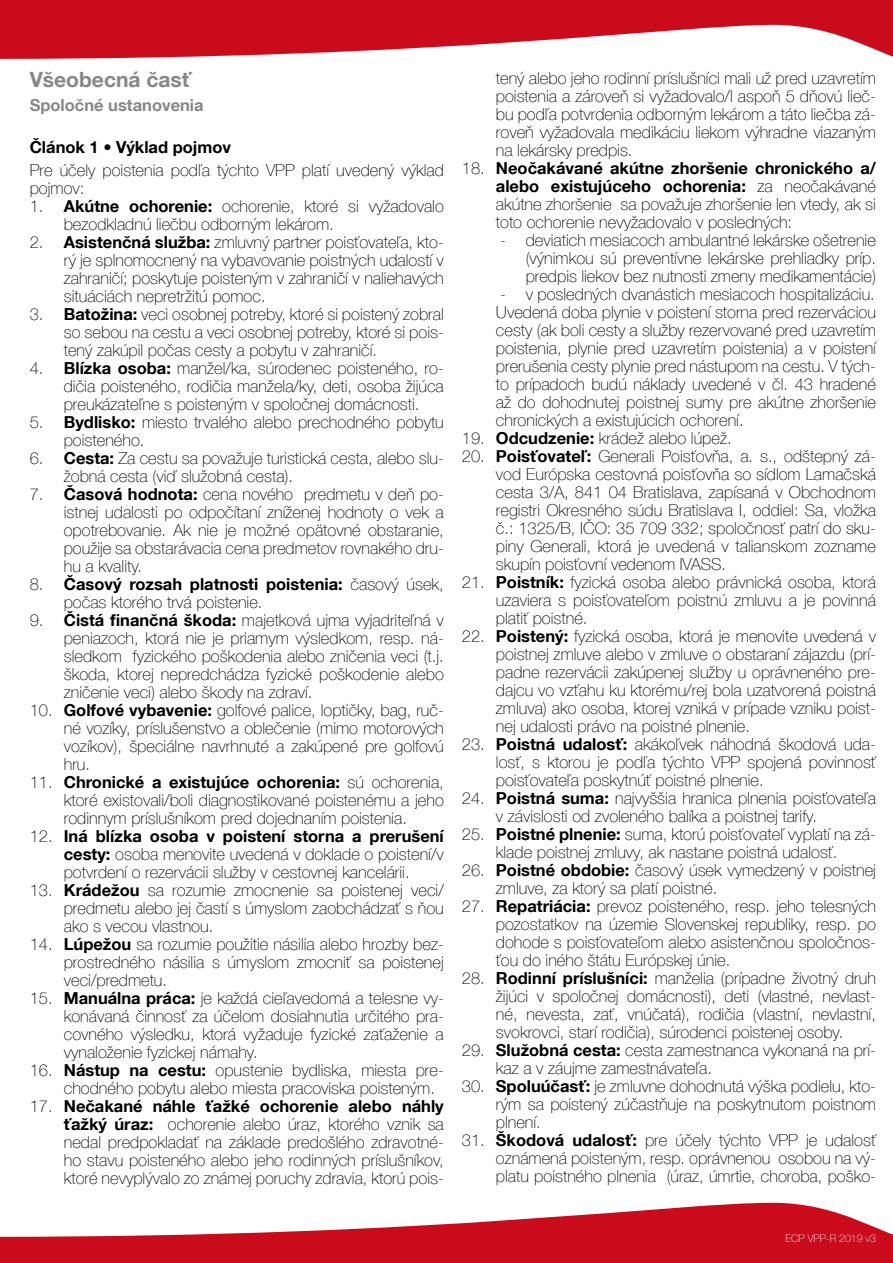
<style>
.page{position:relative;width:893px;height:1263px;background:#fff}
.page>*{position:absolute;margin:0;border:0;box-sizing:border-box;transform-origin:0 0}
.t1{font:700 21px "Helvetica Neue LT Com";color:#878787}
.t2{font:100 16.5px/18px "Helvetica Neue LT Com";color:#000;text-align:justify}
.t3{font:700 16.5px "Helvetica Neue LT Com";color:#000}
.t4{font:700 16.5px "Helvetica Neue LT Com";color:#878787}
.t5{font:100 10.5px "Helvetica Neue LT Com";color:#fff}
.s1{font-weight:700}
</style>
<div class="page">
<svg style="left:0;top:0;width:893px;height:59px;fill:#c90b1c"></svg>
<svg style="left:0;top:1202px;width:893px;height:61px;fill:#c90b1c"></svg>
<p class="t1" style="left:30px;top:67px;width:163px">Všeobecná časť</p>
<p class="t4" style="left:30px;top:95px;width:175px">Spoločné ustanovenia</p>
<p class="t3" style="left:30px;top:137px;width:203px">Článok 1 • Výklad pojmov</p>
<p class="t2" style="left:30px;top:161px;width:416px">Pre účely poistenia podľa týchto VPP platí uvedený výklad pojmov:</p>
<p class="t2" style="left:64px;top:197px;width:382px;text-indent:-34px">1. <span class="s1">Akútne ochorenie:</span> ochorenie, ktoré si vyžadovalo bezodkladnú liečbu odborným lekárom.</p>
<p class="t2" style="left:64px;top:233px;width:382px;text-indent:-34px">2. <span class="s1">Asistenčná služba:</span> zmluvný partner poisťovateľa, kto&shy;rý je splnomocnený na vybavovanie poistných udalostí v zahraničí; poskytuje poisteným v zahraničí v naliehavých situáciách nepretržitú pomoc.</p>
<p class="t2" style="left:64px;top:305px;width:382px;text-indent:-34px">3. <span class="s1">Batožina:</span> veci osobnej potreby, ktoré si poistený zobral so sebou na cestu a veci osobnej potreby, ktoré si pois&shy;tený zakúpil počas cesty a pobytu v zahraničí.</p>
<p class="t2" style="left:64px;top:359px;width:382px;text-indent:-34px">4. <span class="s1">Blízka osoba:</span> manžel/ka, súrodenec poisteného, ro&shy;dičia poisteného, rodičia manžela/ky, deti, osoba žijúca preukázateľne s poisteným v spoločnej domácnosti.</p>
<p class="t2" style="left:64px;top:413px;width:382px;text-indent:-34px">5. <span class="s1">Bydlisko:</span> miesto trvalého alebo prechodného pobytu poisteného.</p>
<p class="t2" style="left:64px;top:449px;width:382px;text-indent:-34px">6. <span class="s1">Cesta:</span> Za cestu sa považuje turistická cesta, alebo slu&shy;žobná cesta (viď služobná cesta).</p>
<p class="t2" style="left:64px;top:485px;width:382px;text-indent:-34px">7. <span class="s1">Časová hodnota:</span> cena nového predmetu v deň po&shy;istnej udalosti po odpočítaní zníženej hodnoty o vek a opotrebovanie. Ak nie je možné opätovné obstaranie, použije sa obstarávacia cena predmetov rovnakého dru&shy;hu a kvality.</p>
<p class="t2" style="left:64px;top:575px;width:382px;text-indent:-34px">8. <span class="s1">Časový rozsah platnosti poistenia:</span> časový úsek, počas ktorého trvá poistenie.</p>
<p class="t2" style="left:64px;top:611px;width:382px;text-indent:-34px">9. <span class="s1">Čistá finančná škoda:</span> majetková ujma vyjadriteľná v peniazoch, ktorá nie je priamym výsledkom, resp. ná&shy;sledkom fyzického poškodenia alebo zničenia veci (t.j. škoda, ktorej nepredchádza fyzické poškodenie alebo zničenie veci) alebo škody na zdraví.</p>
<p class="t2" style="left:64px;top:701px;width:382px;text-indent:-34px">10. <span class="s1">Golfové vybavenie:</span> golfové palice, loptičky, bag, ruč&shy;né vozíky, príslušenstvo a oblečenie (mimo motorových vozíkov), špeciálne navrhnuté a zakúpené pre golfovú hru.</p>
<p class="t2" style="left:64px;top:773px;width:382px;text-indent:-34px">11. <span class="s1">Chronické a existujúce ochorenia:</span> sú ochorenia, ktoré existovali/boli diagnostikované poistenému a jeho rodinnym príslušníkom pred dojednaním poistenia.</p>
<p class="t2" style="left:64px;top:827px;width:382px;text-indent:-34px">12. <span class="s1">Iná blízka osoba v poistení storna a prerušení cesty:</span> osoba menovite uvedená v doklade o poistení/v potvrdení o rezervácii služby v cestovnej kancelárii.</p>
<p class="t2" style="left:64px;top:881px;width:382px;text-indent:-34px">13. <span class="s1">Krádežou</span> sa rozumie zmocnenie sa poistenej veci/ predmetu alebo jej častí s úmyslom zaobchádzať s ňou ako s vecou vlastnou.</p>
<p class="t2" style="left:64px;top:935px;width:382px;text-indent:-34px">14. <span class="s1">Lúpežou</span> sa rozumie použitie násilia alebo hrozby bez&shy;prostredného násilia s úmyslom zmocniť sa poistenej veci/predmetu.</p>
<p class="t2" style="left:64px;top:989px;width:382px;text-indent:-34px">15. <span class="s1">Manuálna práca:</span> je každá cieľavedomá a telesne vy&shy;konávaná činnosť za účelom dosiahnutia určitého pra&shy;covného výsledku, ktorá vyžaduje fyzické zaťaženie a vynaloženie fyzickej námahy.</p>
<p class="t2" style="left:64px;top:1061px;width:382px;text-indent:-34px">16. <span class="s1">Nástup na cestu:</span> opustenie bydliska, miesta pre&shy;chodného pobytu alebo miesta pracoviska poisteným.</p>
<p class="t2" style="left:64px;top:1097px;width:382px;text-indent:-34px">17. <span class="s1">Nečakané náhle ťažké ochorenie alebo náhly ťažký úraz:</span> ochorenie alebo úraz, ktorého vznik sa nedal predpokladať na základe predošlého zdravotné&shy;ho stavu poisteného alebo jeho rodinných príslušníkov, ktoré nevyplývalo zo známej poruchy zdravia, ktorú pois-</p>
<p class="t2" style="left:496px;top:69px;width:382px">tený alebo jeho rodinní príslušníci mali už pred uzavretím poistenia a zároveň si vyžadovalo/l aspoň 5 dňovú lieč&shy;bu podľa potvrdenia odborným lekárom a táto liečba zá&shy;roveň vyžadovala medikáciu liekom výhradne viazaným na lekársky predpis.</p>
<p class="t2" style="left:496px;top:159px;width:382px;text-indent:-34px">18. <span class="s1">Neočakávané akútne zhoršenie chronického a/ alebo existujúceho ochorenia:</span> za neočakávané akútne zhoršenie sa považuje zhoršenie len vtedy, ak si toto ochorenie nevyžadovalo v posledných:</p>
<p class="t2" style="left:526px;top:231px;width:352px;text-indent:-26px">- deviatich mesiacoch ambulantné lekárske ošetrenie (výnimkou sú preventívne lekárske prehliadky príp. predpis liekov bez nutnosti zmeny medikamentácie)</p>
<p class="t2" style="left:496px;top:285px;width:382px">- v posledných dvanástich mesiacoch hospitalizáciu.<br>Uvedená doba plynie v poistení storna pred rezerváciou cesty (ak boli cesty a služby rezervované pred uzavretím poistenia, plynie pred uzavretím poistenia) a v poistení prerušenia cesty plynie pred nástupom na cestu. V tých&shy;to prípadoch budú náklady uvedené v čl. 43 hradené až do dohodnutej poistnej sumy pre akútne zhoršenie chronických a existujúcich ochorení.</p>
<p class="t2" style="left:462px;top:429px;width:271px">19. <span class="s1">Odcudzenie:</span> krádež alebo lúpež.</p>
<p class="t2" style="left:496px;top:447px;width:382px;text-indent:-34px">20. <span class="s1">Poisťovateľ:</span> Generali Poisťovňa, a. s., odštepný zá&shy;vod Európska cestovná poisťovňa so sídlom Lamačská cesta 3/A, 841 04 Bratislava, zapísaná v Obchodnom registri Okresného súdu Bratislava I, oddiel: Sa, vložka č.: 1325/B, IČO: 35 709 332; spoločnosť patrí do sku&shy;piny Generali, ktorá je uvedená v talianskom zozname skupín poisťovní vedenom IVASS.</p>
<p class="t2" style="left:496px;top:573px;width:382px;text-indent:-34px">21. <span class="s1">Poistník:</span> fyzická osoba alebo právnická osoba, ktorá uzaviera s poisťovateľom poistnú zmluvu a je povinná platiť poistné.</p>
<p class="t2" style="left:496px;top:627px;width:382px;text-indent:-34px">22. <span class="s1">Poistený:</span> fyzická osoba, ktorá je menovite uvedená v poistnej zmluve alebo v zmluve o obstaraní zájazdu (prí&shy;padne rezervácii zakúpenej služby u oprávneného pre&shy;dajcu vo vzťahu ku ktorému/rej bola uzatvorená poistná zmluva) ako osoba, ktorej vzniká v prípade vzniku poist&shy;nej udalosti právo na poistné plnenie.</p>
<p class="t2" style="left:496px;top:735px;width:382px;text-indent:-34px">23. <span class="s1">Poistná udalosť:</span> akákoľvek náhodná škodová uda&shy;losť, s ktorou je podľa týchto VPP spojená povinnosť poisťovateľa poskytnúť poistné plnenie.</p>
<p class="t2" style="left:496px;top:789px;width:382px;text-indent:-34px">24. <span class="s1">Poistná suma:</span> najvyššia hranica plnenia poisťovateľa v závislosti od zvoleného balíka a poistnej tarify.</p>
<p class="t2" style="left:462px;top:825px;width:416px;text-align:center">25. <span class="s1">Poistné plnenie:</span> suma, ktorú poisťovateľ vyplatí na zá&shy;klade poistnej zmluvy, ak nastane poistná udalosť.</p>
<p class="t2" style="left:496px;top:861px;width:382px;text-indent:-34px">26. <span class="s1">Poistné obdobie:</span> časový úsek vymedzený v poistnej zmluve, za ktorý sa platí poistné.</p>
<p class="t2" style="left:496px;top:897px;width:382px;text-indent:-34px">27. <span class="s1">Repatriácia:</span> prevoz poisteného, resp. jeho telesných pozostatkov na územie Slovenskej republiky, resp. po dohode s poisťovateľom alebo asistenčnou spoločnos&shy;ťou do iného štátu Európskej únie.</p>
<p class="t2" style="left:496px;top:969px;width:382px;text-indent:-34px">28. <span class="s1">Rodinní príslušníci:</span> manželia (prípadne životný druh žijúci v spoločnej domácnosti), deti (vlastné, nevlast&shy;né, nevesta, zať, vnúčatá), rodičia (vlastní, nevlastní, svokrovci, starí rodičia), súrodenci poistenej osoby.</p>
<p class="t2" style="left:496px;top:1041px;width:382px;text-indent:-34px">29. <span class="s1">Služobná cesta:</span> cesta zamestnanca vykonaná na prí&shy;kaz a v záujme zamestnávateľa.</p>
<p class="t2" style="left:496px;top:1077px;width:382px;text-indent:-34px">30. <span class="s1">Spoluúčasť:</span> je zmluvne dohodnutá výška podielu, kto&shy;rým sa poistený zúčastňuje na poskytnutom poistnom plnení.</p>
<p class="t2" style="left:496px;top:1131px;width:382px;text-indent:-34px">31. <span class="s1">Škodová udalosť:</span> pre účely týchto VPP je udalosť oznámená poisteným, resp. oprávnenou osobou na vý&shy;platu poistného plnenia (úraz, úmrtie, choroba, poško-</p>
<p class="t5" style="left:785px;top:1232px;width:92px">ECP VPP-R 2019 v3</p>
</div>
